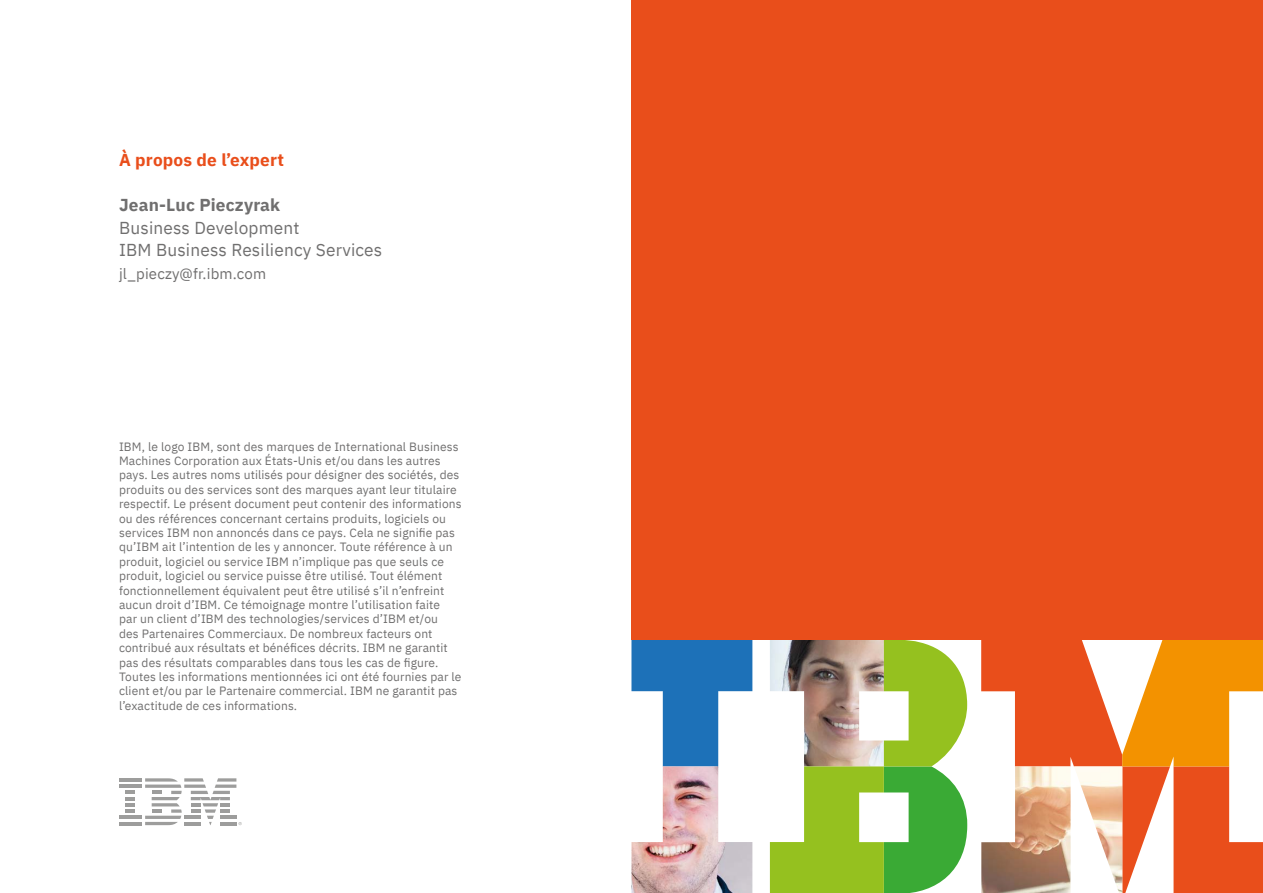
<style>
.page{position:relative;width:1263px;height:893px;background:#fff}
.page>*{position:absolute;margin:0;border:0;box-sizing:border-box;transform-origin:0 0}
.t1{font:17.25px/22.5px "IBM Plex Sans";letter-spacing:.01em;color:#706f6f}
.t2{font:700 17.25px "IBM Plex Sans";letter-spacing:.01em;color:#e94e1b}
.t3{font:700 17.25px "IBM Plex Sans";letter-spacing:.01em;color:#706f6f}
.t4{font:15px "IBM Plex Sans";letter-spacing:.01em;color:#706f6f}
.t5{font:12px/14.4px "IBM Plex Sans";letter-spacing:.01em;color:#706f6f}
</style>
<div class="page">
<svg style="left:631px;top:640px;width:121px;height:126px"></svg>
<svg style="left:981px;top:640px;width:282px;height:253px"></svg>
<svg style="left:770px;top:640px;width:197px;height:253px"></svg>
<img style="left:631px;top:766px;width:121px;height:127px">
<div style="left:631px;top:0;width:632px;height:640px;background:#e94e1b"></div>
<hr style="left:119px;top:778px;width:23px;height:4px;background:#9d9d9c">
<hr style="left:119px;top:784px;width:23px;height:4px;background:#9d9d9c">
<svg style="left:126px;top:791px;width:9px;height:22px"></svg>
<hr style="left:119px;top:816px;width:23px;height:3px;background:#9d9d9c">
<hr style="left:119px;top:822px;width:23px;height:3px;background:#9d9d9c">
<svg style="left:145px;top:778px;width:97px;height:47px"></svg>
<h1 class="t2" style="left:119px;top:146px;width:166px">À propos de l’expert</h1>
<h1 class="t3" style="left:119px;top:191px;width:163px">Jean-Luc Pieczyrak</h1>
<h1 class="t1" style="left:119px;top:215px;width:265px">Business Development<br>IBM Business Resiliency Services</h1>
<p class="t4" style="left:119px;top:262px;width:149px">jl_pieczy@fr.ibm.com</p>
<p class="t5" style="left:119px;top:438px;width:344px">IBM, le logo IBM, sont des marques de International Business Machines Corporation aux États-Unis et/ou dans les autres pays. Les autres noms utilisés pour désigner des sociétés, des produits ou des services sont des marques ayant leur titulaire respectif. Le présent document peut contenir des informations ou des références concernant certains produits, logiciels ou services IBM non annoncés dans ce pays. Cela ne signifie pas qu’IBM ait l’intention de les y annoncer. Toute référence à un produit, logiciel ou service IBM n’implique pas que seuls ce produit, logiciel ou service puisse être utilisé. Tout élément fonctionnellement équivalent peut être utilisé s’il n’enfreint aucun droit d’IBM. Ce témoignage montre l’utilisation faite<br>par un client d’IBM des technologies/services d’IBM et/ou<br>des Partenaires Commerciaux. De nombreux facteurs ont contribué aux résultats et bénéfices décrits. IBM ne garantit pas des résultats comparables dans tous les cas de figure.<br>Toutes les informations mentionnées ici ont été fournies par le client et/ou par le Partenaire commercial. IBM ne garantit pas l’exactitude de ces informations.</p>
</div>
